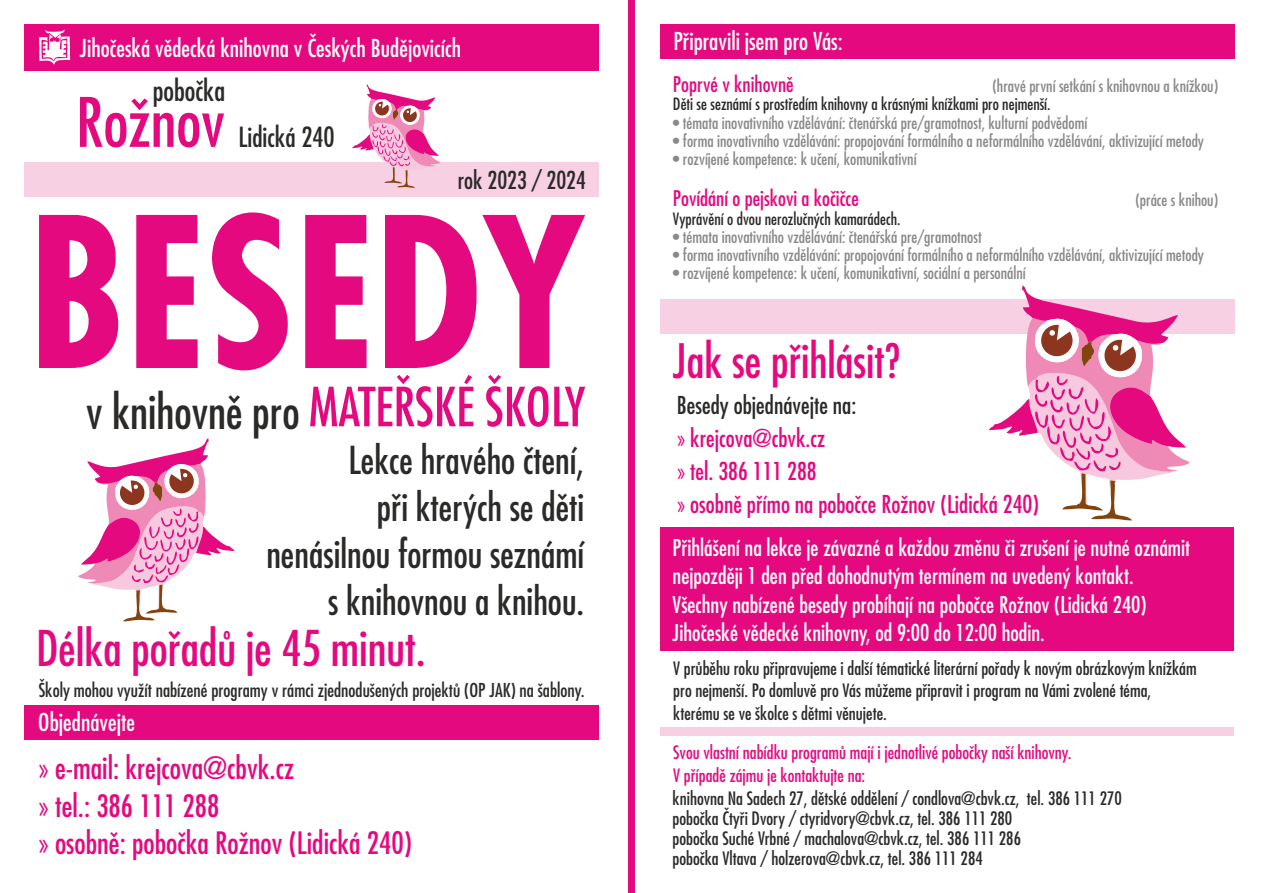
<style>
.page{position:relative;width:1263px;height:893px;background:#fff}
.page>*{position:absolute;margin:0;border:0;box-sizing:border-box;transform-origin:0 0}
.t1{font:700 202.95px "Fujiyama";color:#e5097f}
.t2{font:66.3px "Fujiyama";color:#e5097f}
.t3{font:52.5px "Fujiyama";color:#e5097f}
.t4{font:48px "Fujiyama";color:#e5097f}
.t5{font:46.2px "Fujiyama";color:#e5097f}
.t6{font:37.5px/47px "Fujiyama";color:#2b2a29;text-align:right}
.t7{font:30px/37.7px "Fujiyama";color:#e5097f}
.t8{font:28.35px "Fujiyama";color:#2b2a29}
.t9{font:27px "Fujiyama";color:#2b2a29}
.t10{font:24px "Fujiyama";color:#fefefe}
.t11{font:24px/33.2px "Fujiyama";color:#e5097f}
.t12{font:24px "Fujiyama";color:#2b2a29}
.t13{font:22.5px/28.2px "Fujiyama";color:#fefefe}
.t14{font:21px "Fujiyama";color:#e5097f}
.t15{font:18.75px "Fujiyama";color:#2b2a29}
.t16{font:18px/20.2px "Fujiyama";color:#2b2a29}
.t17{font:18px "Fujiyama";color:#e5097f}
.t18{font:16.5px "Fujiyama";color:#898989}
.t19{font:16.5px "Fujiyama";color:#2b2a29}
.s1{font-size:46.2px;color:#2b2a29}
</style>
<div class="page">
<div style="left:24px;top:163px;width:575px;height:34px;background:#f8d0e4"></div>
<div style="left:24px;top:24px;width:575px;height:46px;background:#e5097f"></div>
<div style="left:24px;top:706px;width:575px;height:34px;background:#e5097f"></div>
<div style="left:660px;top:300px;width:575px;height:34px;background:#f8d0e4"></div>
<svg style="left:39px;top:30px;width:31px;height:35px"></svg>
<div style="left:628px;top:0;width:7px;height:893px;background:#e5097f"></div>
<div style="left:661px;top:527px;width:573px;height:124px;background:#e5097f"></div>
<div style="left:660px;top:728px;width:574px;height:8px;background:#f8d0e4"></div>
<svg style="left:352px;top:84px;width:89px;height:104px"></svg>
<svg style="left:78px;top:438px;width:157px;height:184px"></svg>
<svg style="left:989px;top:285px;width:201px;height:236px"></svg>
<div style="left:660px;top:24px;width:575px;height:34px;background:#e5097f"></div>
<h3 class="t10" style="left:80px;top:38px;width:383px">Jihočeská vědecká knihovna v Českých Budějovicích</h3>
<h2 class="t2" style="left:76px;top:95px;width:150px">Rožnov</h2>
<h3 class="t8" style="left:153px;top:79px;width:74px">pobočka</h3>
<h3 class="t9" style="left:239px;top:126px;width:98px">Lidická 240</h3>
<h3 class="t12" style="left:458px;top:170px;width:130px">rok 2023 / 2024</h3>
<h1 class="t1" style="left:28px;top:216px;width:559px">BESEDY</h1>
<h3 class="t3" style="left:86px;top:385px;width:501px"><span class="s1">v knihovně pro</span> MATEŘSKÉ ŠKOLY</h3>
<h3 class="t6" style="left:266px;top:440px;width:319px">Lekce hravého čtení,<br>při kterých se děti nenásilnou formou seznámí s knihovnou a knihou.</h3>
<h3 class="t4" style="left:36px;top:629px;width:391px">Délka pořadů je 45 minut.</h3>
<p class="t15" style="left:39px;top:682px;width:547px">Školy mohou využít nabízené programy v rámci zjednodušených projektů (OP JAK) na šablony.</p>
<h3 class="t10" style="left:38px;top:713px;width:98px">Objednávejte</h3>
<h3 class="t7" style="left:38px;top:752px;width:257px">» e-mail: krejcova@cbvk.cz</h3>
<h3 class="t7" style="left:38px;top:789px;width:375px">» tel.: 386 111 288<br>» osobně: pobočka Rožnov (Lidická 240)</h3>
<h3 class="t10" style="left:673px;top:31px;width:171px">Připravili jsem pro Vás:</h3>
<p class="t14" style="left:673px;top:76px;width:122px">Poprvé v knihovně</p>
<p class="t18" style="left:992px;top:79px;width:227px">(hravé první setkání s knihovnou a knížkou)</p>
<p class="t19" style="left:673px;top:97px;width:379px">Děti se seznámí s prostředím knihovny a krásnými knížkami pro nejmenší.</p>
<p class="t18" style="left:673px;top:116px;width:416px">• témata inovativního vzdělávání: čtenářská pre/gramotnost, kulturní podvědomí</p>
<p class="t18" style="left:673px;top:134px;width:533px">• forma inovativního vzdělávání: propojování formálního a neformálního vzdělávání, aktivizující metody</p>
<p class="t18" style="left:673px;top:152px;width:245px">• rozvíjené kompetence: k učení, komunikativní</p>
<p class="t14" style="left:673px;top:189px;width:187px">Povídání o pejskovi a kočičce</p>
<p class="t18" style="left:1135px;top:193px;width:84px">(práce s knihou)</p>
<p class="t19" style="left:673px;top:212px;width:229px">Vyprávění o dvou nerozlučných kamarádech.</p>
<p class="t18" style="left:673px;top:230px;width:310px">• témata inovativního vzdělávání: čtenářská pre/gramotnost</p>
<p class="t18" style="left:673px;top:248px;width:533px">• forma inovativního vzdělávání: propojování formálního a neformálního vzdělávání, aktivizující metody</p>
<p class="t18" style="left:673px;top:266px;width:354px">• rozvíjené kompetence: k učení, komunikativní, sociální a personální</p>
<h3 class="t5" style="left:673px;top:341px;width:229px">Jak se přihlásit?</h3>
<h3 class="t12" style="left:677px;top:395px;width:181px">Besedy objednávejte na:</h3>
<h3 class="t11" style="left:677px;top:423px;width:364px">» krejcova@cbvk.cz<br>» tel. 386 111 288<br>» osobně přímo na pobočce Rožnov (Lidická 240)</h3>
<p class="t13" style="left:673px;top:536px;width:519px">Přihlášení na lekce je závazné a každou změnu či zrušení je nutné oznámit nejpozději 1 den před dohodnutým termínem na uvedený kontakt.<br>Všechny nabízené besedy probíhají na pobočce Rožnov (Lidická 240)<br>Jihočeské vědecké knihovny, od 9:00 do 12:00 hodin.</p>
<p class="t16" style="left:673px;top:658px;width:525px;line-height:22.5px">V průběhu roku připravujeme i další tématické literární pořady k novým obrázkovým knížkám pro nejmenší. Po domluvě pro Vás můžeme připravit i program na Vámi zvolené téma, kterému se ve školce s dětmi věnujete.</p>
<p class="t17" style="left:673px;top:745px;width:400px">Svou vlastní nabídku programů mají i jednotlivé pobočky naší knihovny.</p>
<p class="t17" style="left:673px;top:767px;width:194px">V případě zájmu je kontaktujte na:</p>
<p class="t16" style="left:673px;top:789px;width:451px">knihovna Na Sadech 27, dětské oddělení / condlova@cbvk.cz, tel. 386 111 270 pobočka Čtyři Dvory / ctyridvory@cbvk.cz, tel. 386 111 280<br>pobočka Suché Vrbné / machalova@cbvk.cz, tel. 386 111 286<br>pobočka Vltava / holzerova@cbvk.cz, tel. 386 111 284</p>
</div>
